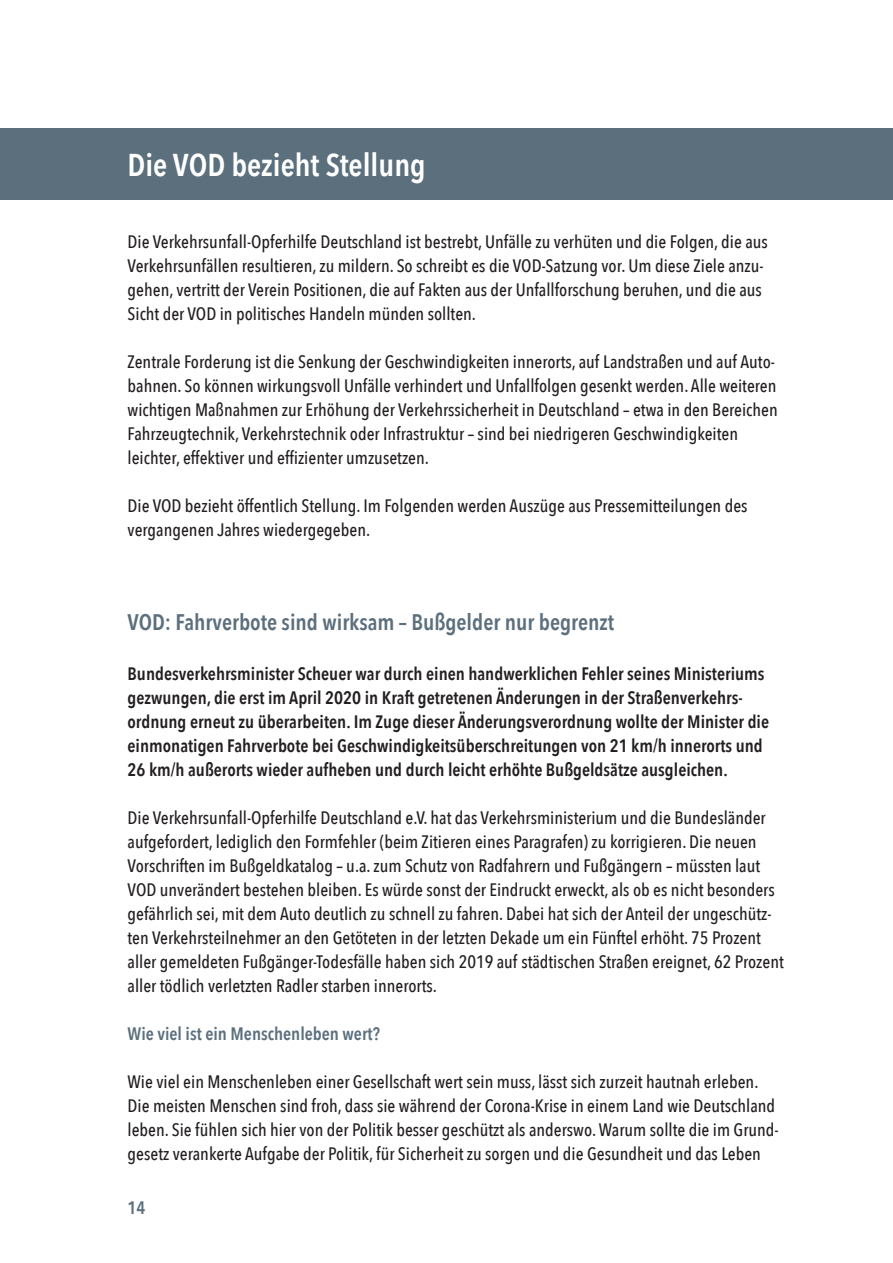
<style>
.page{position:relative;width:893px;height:1263px;background:#fff}
.page>*{position:absolute;margin:0;border:0;box-sizing:border-box;transform-origin:0 0}
.t1{font:600 31.5px "Avenir Next Condensed";color:#fff}
.t2{font:600 22.5px "Avenir Next Condensed";color:#5c6f7d}
.t3{font:500 18px/24px "Avenir Next Condensed";color:#231f20}
.t4{font:600 18px/24px "Avenir Next Condensed";color:#231f20}
.t5{font:600 18px "Avenir Next Condensed";color:#5c6f7d}
</style>
<div class="page">
<div style="left:0;top:128px;width:893px;height:72px;background:#5c6f7d"></div>
<h1 class="t1" style="left:128px;top:138px;width:300px">Die VOD bezieht Stellung</h1>
<p class="t3" style="left:128px;top:229px;width:642px">Die Verkehrsunfall-Opferhilfe Deutschland ist bestrebt, Unfälle zu verhüten und die Folgen, die aus Verkehrsunfällen resultieren, zu mildern. So schreibt es die VOD-Satzung vor. Um diese Ziele anzu&shy;gehen, vertritt der Verein Positionen, die auf Fakten aus der Unfallforschung beruhen, und die aus Sicht der VOD in politisches Handeln münden sollten.</p>
<p class="t3" style="left:128px;top:349px;width:652px">Zentrale Forderung ist die Senkung der Geschwindigkeiten innerorts, auf Landstraßen und auf Auto&shy;bahnen. So können wirkungsvoll Unfälle verhindert und Unfallfolgen gesenkt werden. Alle weiteren wichtigen Maßnahmen zur Erhöhung der Verkehrssicherheit in Deutschland – etwa in den Bereichen Fahrzeugtechnik, Verkehrstechnik oder Infrastruktur – sind bei niedrigeren Geschwindigkeiten leichter, effektiver und effizienter umzusetzen.</p>
<p class="t3" style="left:128px;top:493px;width:622px">Die VOD bezieht öffentlich Stellung. Im Folgenden werden Auszüge aus Pressemitteilungen des vergangenen Jahres wiedergegeben.</p>
<p class="t2" style="left:128px;top:603px;width:488px">VOD: Fahrverbote sind wirksam – Bußgelder nur begrenzt</p>
<p class="t4" style="left:128px;top:661px;width:643px">Bundesverkehrsminister Scheuer war durch einen handwerklichen Fehler seines Ministeriums gezwungen, die erst im April 2020 in Kraft getretenen Änderungen in der Straßenverkehrs&shy;ordnung erneut zu überarbeiten. Im Zuge dieser Änderungsverordnung wollte der Minister die einmonatigen Fahrverbote bei Geschwindigkeitsüberschreitungen von 21 km/h innerorts und 26 km/h außerorts wieder aufheben und durch leicht erhöhte Bußgeldsätze ausgleichen.</p>
<p class="t3" style="left:128px;top:805px;width:658px">Die Verkehrsunfall-Opferhilfe Deutschland e.V. hat das Verkehrsministerium und die Bundesländer aufgefordert, lediglich den Formfehler (beim Zitieren eines Paragrafen) zu korrigieren. Die neuen Vorschriften im Bußgeldkatalog – u.a. zum Schutz von Radfahrern und Fußgängern – müssten laut VOD unverändert bestehen bleiben. Es würde sonst der Eindruckt erweckt, als ob es nicht besonders gefährlich sei, mit dem Auto deutlich zu schnell zu fahren. Dabei hat sich der Anteil der ungeschütz&shy;ten Verkehrsteilnehmer an den Getöteten in der letzten Dekade um ein Fünftel erhöht. 75 Prozent aller gemeldeten Fußgänger-Todesfälle haben sich 2019 auf städtischen Straßen ereignet, 62 Prozent aller tödlich verletzten Radler starben innerorts.</p>
<p class="t5" style="left:128px;top:1018px;width:254px">Wie viel ist ein Menschenleben wert?</p>
<p class="t3" style="left:128px;top:1069px;width:653px">Wie viel ein Menschenleben einer Gesellschaft wert sein muss, lässt sich zurzeit hautnah erleben.<br>Die meisten Menschen sind froh, dass sie während der Corona-Krise in einem Land wie Deutschland leben. Sie fühlen sich hier von der Politik besser geschützt als anderswo. Warum sollte die im Grund&shy;gesetz verankerte Aufgabe der Politik, für Sicherheit zu sorgen und die Gesundheit und das Leben</p>
<p class="t5" style="left:128px;top:1191px;width:19px">14</p>
</div>
